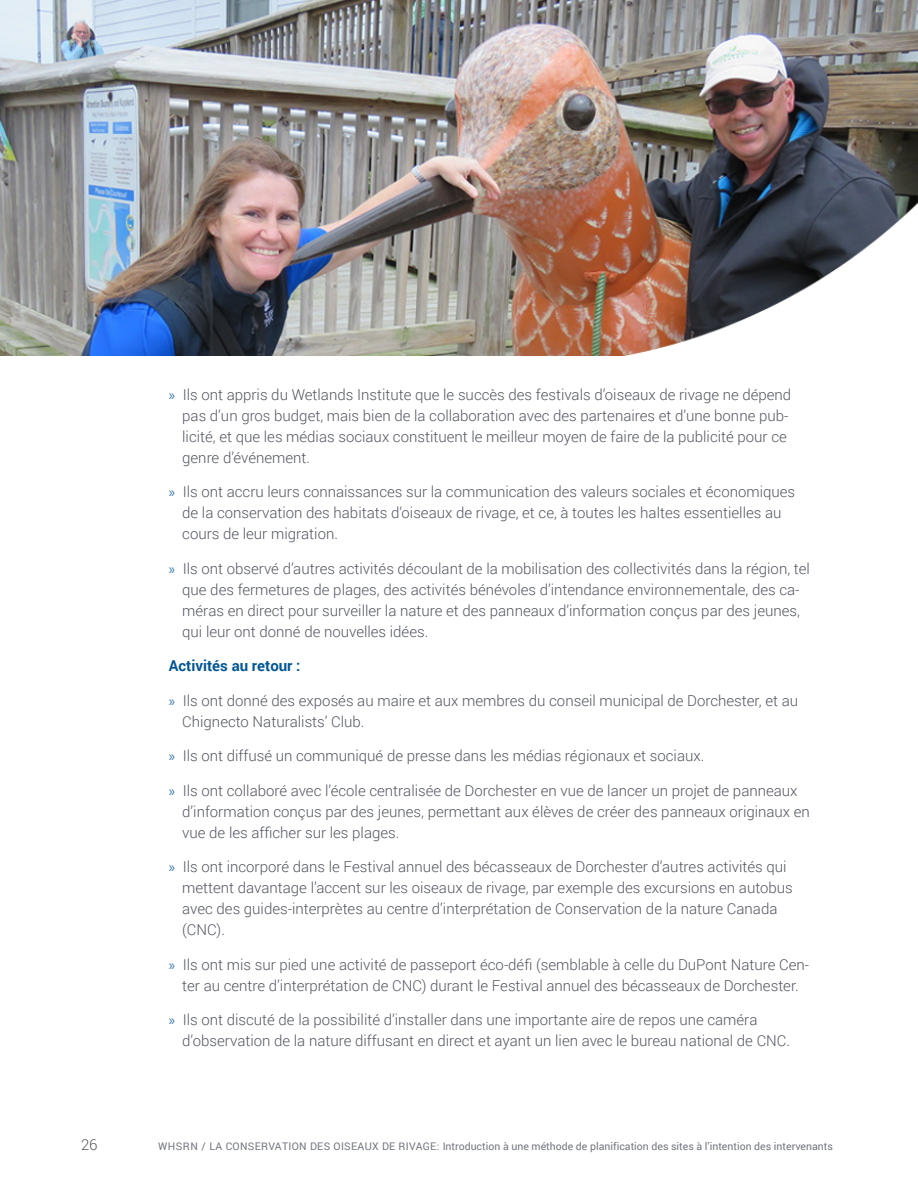
<style>
.page{position:relative;width:918px;height:1188px;background:#fff}
.page>*{position:absolute;margin:0;border:0;box-sizing:border-box;transform-origin:0 0}
.t1{font:300 15px/21px "Roboto";color:#52565f}
.bullet-Level1{font:700 15px "Roboto";color:#005694}
.t2{font:300 15px "Roboto";color:#57585a}
.t3{font:10.5px "Roboto";color:#73767f}
.s1{font-family:"Myriad Pro";font-weight:400;color:#3378aa}
</style>
<div class="page">
<img style="left:0;top:0;width:918px;height:356px">
<p class="t1" style="left:182px;top:383px;width:611px;text-indent:-14px"><span class="s1">»</span> Ils ont appris du Wetlands Institute que le succès des festivals d’oiseaux de rivage ne dépend pas d’un gros budget, mais bien de la collaboration avec des partenaires et d’une bonne pub&shy;licité, et que les médias sociaux constituent le meilleur moyen de faire de la publicité pour ce genre d’événement.</p>
<p class="t1" style="left:182px;top:481px;width:614px;text-indent:-14px"><span class="s1">»</span> Ils ont accru leurs connaissances sur la communication des valeurs sociales et économiques de la conservation des habitats d’oiseaux de rivage, et ce, à toutes les haltes essentielles au cours de leur migration.</p>
<p class="t1" style="left:182px;top:557px;width:629px;text-indent:-14px"><span class="s1">»</span> Ils ont observé d’autres activités découlant de la mobilisation des collectivités dans la région, tel que des fermetures de plages, des activités bénévoles d’intendance environnementale, des ca&shy;méras en direct pour surveiller la nature et des panneaux d’information conçus par des jeunes, qui leur ont donné de nouvelles idées.</p>
<p class="bullet-Level1" style="left:169px;top:655px;width:133px">Activités au retour :</p>
<p class="t1" style="left:182px;top:689px;width:617px;text-indent:-14px"><span class="s1">»</span> Ils ont donné des exposés au maire et aux membres du conseil municipal de Dorchester, et au<br>Chignecto Naturalists’ Club.</p>
<p class="t1" style="left:169px;top:745px;width:537px"><span class="s1">»</span> Ils ont diffusé un communiqué de presse dans les médias régionaux et sociaux.</p>
<p class="t1" style="left:182px;top:779px;width:629px;text-indent:-14px"><span class="s1">»</span> Ils ont collaboré avec l’école centralisée de Dorchester en vue de lancer un projet de panneaux d’information conçus par des jeunes, permettant aux élèves de créer des panneaux originaux en vue de les afficher sur les plages.</p>
<p class="t1" style="left:182px;top:856px;width:612px;text-indent:-14px"><span class="s1">»</span> Ils ont incorporé dans le Festival annuel des bécasseaux de Dorchester d’autres activités qui mettent davantage l’accent sur les oiseaux de rivage, par exemple des excursions en autobus avec des guides-interprètes au centre d’interprétation de Conservation de la nature Canada (CNC).</p>
<p class="t1" style="left:169px;top:953px;width:642px;text-align:center"><span class="s1">»</span> Ils ont mis sur pied une activité de passeport éco-défi (semblable à celle du DuPont Nature Cen&shy;ter au centre d’interprétation de CNC) durant le Festival annuel des bécasseaux de Dorchester.</p>
<p class="t1" style="left:182px;top:1009px;width:609px;text-indent:-14px"><span class="s1">»</span> Ils ont discuté de la possibilité d’installer dans une importante aire de repos une caméra d’observation de la nature diffusant en direct et ayant un lien avec le bureau national de CNC.</p>
<p class="t2" style="left:81px;top:1134px;width:18px">26</p>
<p class="t3" style="left:158px;top:1138px;width:676px">WHSRN / LA CONSERVATION DES OISEAUX DE RIVAGE: Introduction à une méthode de planification des sites à l’intention des intervenants</p>
</div>
